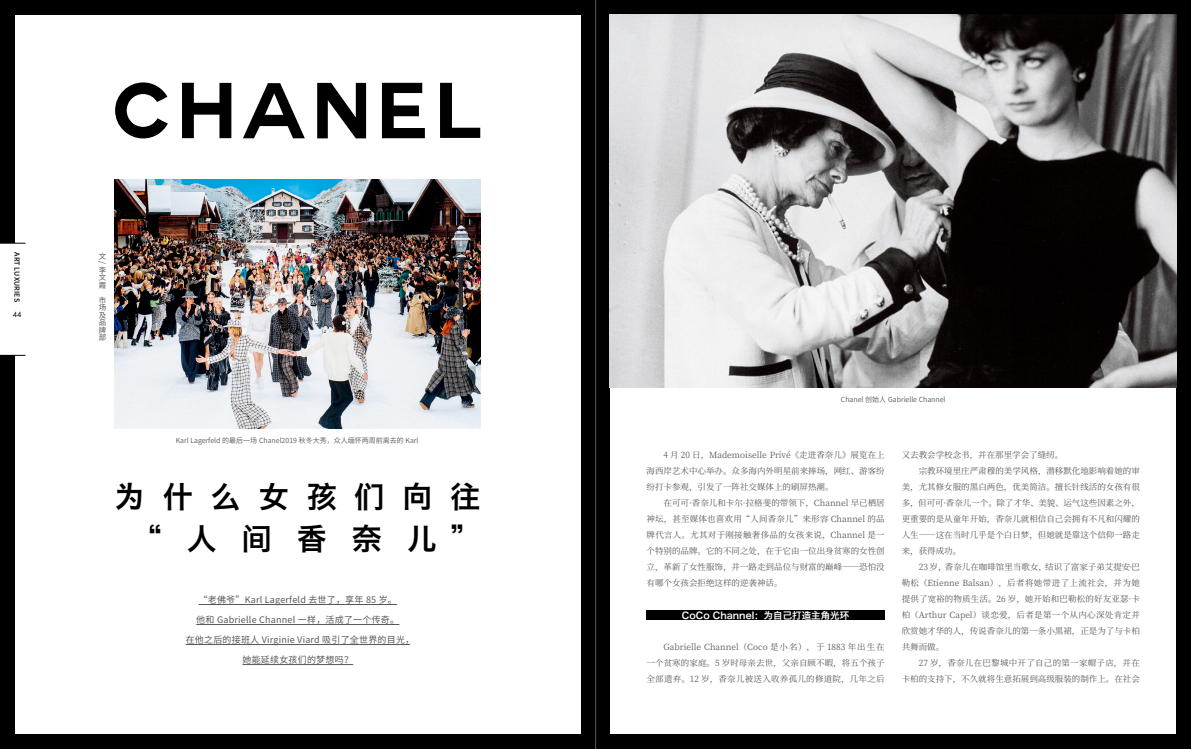
<style>
.page{position:relative;width:1191px;height:749px;background:#fff}
.page>*{position:absolute;margin:0;border:0;box-sizing:border-box;transform-origin:0 0}
.t1{font:700 77.3px "Couture";letter-spacing:.1em;color:#000}
.t2{font:30px/42px "Hiragino Sans GB W6";letter-spacing:.6em;color:#000;text-align:center}
.t3{font:9.5px "Hiragino Sans GB W6";color:#fff}
.t4{font:9px "Source Han Sans CN";letter-spacing:.025em;color:#595757}
.t5{font:8.5px/16px "Source Han Serif CN";color:#595757;text-align:justify}
.t6{font:8.5px "Source Han Serif CN";letter-spacing:.045em;color:#595757}
.t7{font:8.5px "Source Han Serif CN";letter-spacing:.04em;color:#595757}
.t8{font:8.5px "Source Han Serif CN";letter-spacing:.03em;color:#595757}
.t9{font:7.5px/7.5px "Source Han Sans CN";color:#595757;text-align:justify}
.t10{font:7px "Source Han Sans CN";color:#595757}
.t11{font:500 7px "Source Han Sans CN";letter-spacing:.025em;color:#000}
.t12{font:7px "Futura LT";color:#000}
</style>
<div class="page">
<div style="left:0;top:355px;width:14px;height:393px;background:#000"></div>
<div style="left:0;top:0;width:14px;height:243px;background:#000"></div>
<svg style="left:0;top:243px;width:26px;height:1px"></svg>
<svg style="left:14px;top:355px;width:12px;height:1px"></svg>
<div style="left:581px;top:0;width:14px;height:748px;background:#000"></div>
<div style="left:595px;top:0;width:14px;height:748px;background:#000"></div>
<div style="left:595px;top:734px;width:596px;height:14px;background:#000"></div>
<div style="left:0;top:734px;width:595px;height:14px;background:#000"></div>
<div style="left:0;top:0;width:595px;height:14px;background:#000"></div>
<div style="left:595px;top:0;width:596px;height:14px;background:#000"></div>
<img style="left:115px;top:179px;width:365px;height:249px">
<div style="left:1176px;top:0;width:15px;height:748px;background:#000"></div>
<img style="left:609px;top:14px;width:567px;height:373px">
<div style="left:646px;top:610px;width:238px;height:9px;background:#000"></div>
<hr style="left:198px;top:604px;width:199px;height:1px;background:#595757">
<hr style="left:196px;top:624px;width:203px;height:1px;background:#595757">
<hr style="left:186px;top:644px;width:224px;height:1px;background:#595757">
<hr style="left:242px;top:664px;width:111px;height:1px;background:#595757">
<hr style="left:595px;top:0;width:1px;height:748px;background:#595757">
<p class="t11" style="left:21px;top:252px;width:51px;rotate:90deg">ART LUXURIES</p>
<p class="t12" style="left:13px;top:309px;width:10px">44</p>
<h1 class="t1" style="left:113px;top:75px;width:370px">CHANEL</h1>
<p class="t9" style="left:99px;top:252px;width:9px">文</p>
<p class="t9" style="left:106px;top:261px;width:4px;rotate:90deg">/</p>
<p class="t9" style="left:99px;top:266px;width:9px">李文霞</p>
<p class="t9" style="left:99px;top:296px;width:9px">市场及品牌部</p>
<p class="t10" style="left:176px;top:436px;width:244px">Karl Lagerfeld 的最后一场 Chanel2019 秋冬大秀，众人缅怀两周前离去的 Karl</p>
<h2 class="t2" style="left:115px;top:474px;width:367px">为什么女孩们向往“人间香奈儿”</h2>
<p class="t4" style="left:198px;top:594px;width:200px">“老佛爷”Karl Lagerfeld 去世了，享年 85 岁。</p>
<p class="t4" style="left:196px;top:614px;width:204px">他和 Gabrielle Channel 一样，活成了一个传奇。</p>
<p class="t4" style="left:186px;top:634px;width:230px">在他之后的接班人 Virginie Viard 吸引了全世界的目光，</p>
<p class="t4" style="left:242px;top:654px;width:112px">她能延续女孩们的梦想吗？</p>
<p class="t10" style="left:841px;top:395px;width:106px">Chanel 创始人 Gabrielle Channel</p>
<p class="t5" style="left:646px;top:446px;width:240px;text-indent:17px">4 月 20 日，Mademoiselle Privé《走进香奈儿》展览在上海西岸艺术中心举办。众多海内外明星前来捧场，网红、游客纷纷打卡参观，引发了一阵社交媒体上的刷屏热潮。</p>
<p class="t5" style="left:646px;top:494px;width:240px;text-indent:17px">在可可·香奈儿和卡尔·拉格斐的带领下，Channel 早已栖居神坛，甚至媒体也喜欢用“人间香奈儿”来形容 Channel 的品牌代言人。尤其对于刚接触奢侈品的女孩来说，Channel 是一个特别的品牌。它的不同之处，在于它由一位出身贫寒的女性创立，革新了女性服饰，并一路走到品位与财富的巅峰——恐怕没有哪个女孩会拒绝这样的逆袭神话。</p>
<p class="t3" style="left:682px;top:608px;width:169px">CoCo Channel：为自己打造主角光环</p>
<p class="t5" style="left:646px;top:638px;width:240px;text-indent:17px">Gabrielle Channel（Coco 是小名），于 1883 年出生在一个贫寒的家庭。5 岁时母亲去世，父亲自顾不暇，将五个孩子全部遗弃。12 岁，香奈儿被送入收养孤儿的修道院，几年之后</p>
<p class="t5" style="left:901px;top:446px;width:163px">又去教会学校念书，并在那里学会了缝纫。</p>
<p class="t5" style="left:918px;top:462px;width:223px">宗教环境里庄严肃穆的美学风格，潜移默化地影响着她的审</p>
<p class="t5" style="left:901px;top:478px;width:240px">美，尤其修女服的黑白两色，优美简洁。擅长针线活的女孩有很</p>
<p class="t5" style="left:901px;top:494px;width:240px">多，但可可·香奈儿一个。除了才华、美貌、运气这些因素之外，</p>
<p class="t5" style="left:901px;top:510px;width:240px">更重要的是从童年开始，香奈儿就相信自己会拥有不凡和闪耀的</p>
<p class="t5" style="left:901px;top:526px;width:240px">人生——这在当时几乎是个白日梦，但她就是靠这个信仰一路走</p>
<p class="t5" style="left:901px;top:542px;width:61px">来，获得成功。</p>
<p class="t5" style="left:918px;top:558px;width:223px">23 岁，香奈儿在咖啡馆里当歌女，结识了富家子弟艾提安·巴</p>
<p class="t6" style="left:901px;top:577px;width:240px">勒松（Etienne Balsan），后者将她带进了上流社会，并为她</p>
<p class="t5" style="left:901px;top:590px;width:240px">提供了宽裕的物质生活。26 岁，她开始和巴勒松的好友亚瑟·卡</p>
<p class="t7" style="left:901px;top:609px;width:240px">柏（Arthur Capel）谈恋爱，后者是第一个从内心深处肯定并</p>
<p class="t5" style="left:901px;top:622px;width:240px">欣赏她才华的人，传说香奈儿的第一条小黑裙，正是为了与卡柏</p>
<p class="t5" style="left:901px;top:638px;width:44px">共舞而做。</p>
<p class="t8" style="left:918px;top:657px;width:223px">27 岁，香奈儿在巴黎城中开了自己的第一家帽子店，并在</p>
<p class="t5" style="left:901px;top:670px;width:240px">卡柏的支持下，不久就将生意拓展到高级服装的制作上。在社会</p>
</div>
